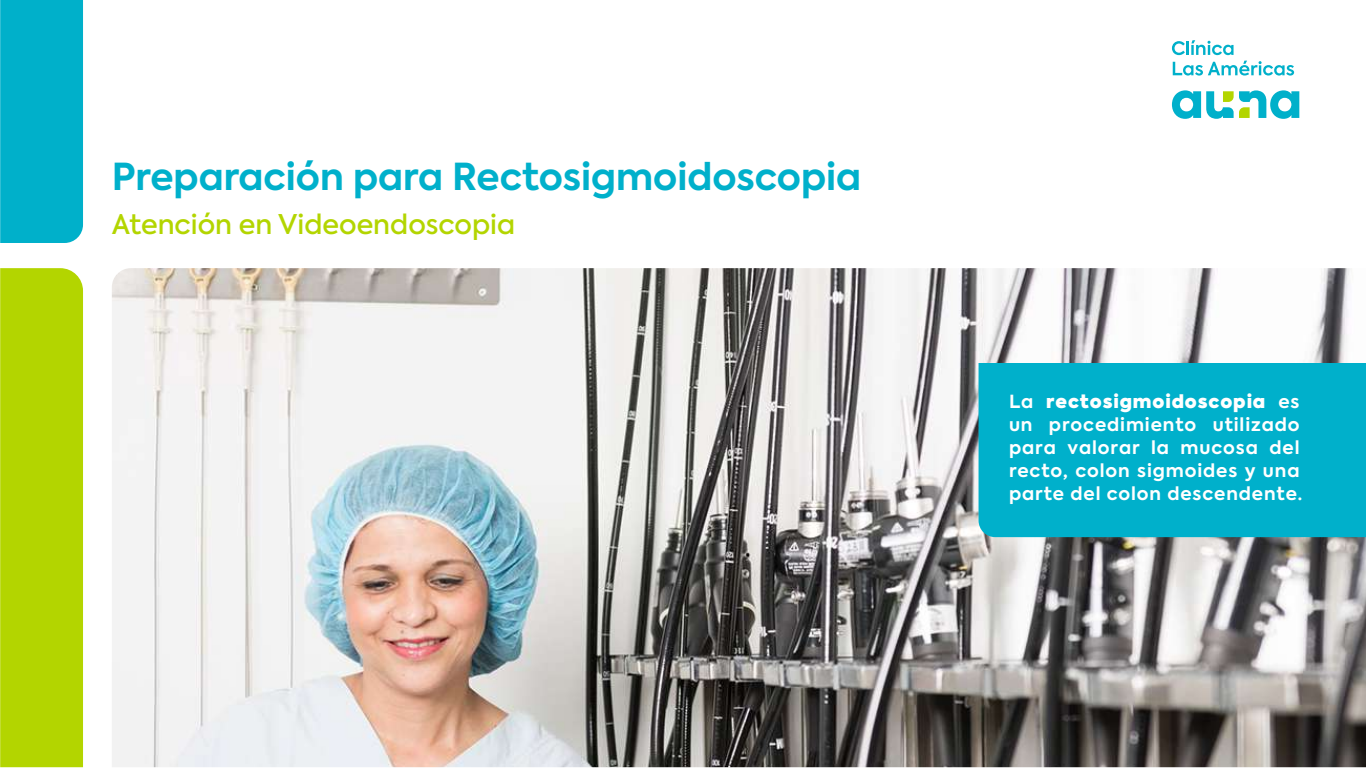
<style>
.page{position:relative;width:1366px;height:768px;background:#fff}
.page>*{position:absolute;margin:0;border:0;box-sizing:border-box;transform-origin:0 0}
.t1{font:700 37px "Axiforma";color:#00b0cb}
.t2{font:500 27px "Axiforma";color:#b3d500}
.t3{font:700 18px/23px "Axiforma";letter-spacing:.05em;color:#fff}
.s1{font-weight:800}
</style>
<div class="page">
<img style="left:112px;top:268px;width:1254px;height:499px">
<div style="left:0;top:0;width:83px;height:243px;background:#00b0ca"></div>
<div style="left:0;top:268px;width:83px;height:499px;background:#b3d500"></div>
<svg style="left:1172px;top:90px;width:127px;height:29px"></svg>
<svg style="left:1172px;top:41px;width:13px;height:14px"></svg>
<hr style="left:1186px;top:41px;width:3px;height:14px;background:#00b0ca">
<svg style="left:1191px;top:40px;width:43px;height:15px"></svg>
<svg style="left:1173px;top:61px;width:121px;height:15px"></svg>
<div style="left:979px;top:363px;width:387px;height:174px;background:#00b0cb"></div>
<h1 class="t1" style="left:112px;top:151px;width:751px">Preparación para Rectosigmoidoscopia</h1>
<h2 class="t2" style="left:112px;top:207px;width:405px">Atención en Videoendoscopia</h2>
<p class="t3" style="left:1009px;top:390px;width:295px">La <span class="s1">rectosigmoidoscopia</span> es un procedimiento utilizado para valorar la mucosa del recto, colon sigmoides y una parte del colon descendente.</p>
</div>
